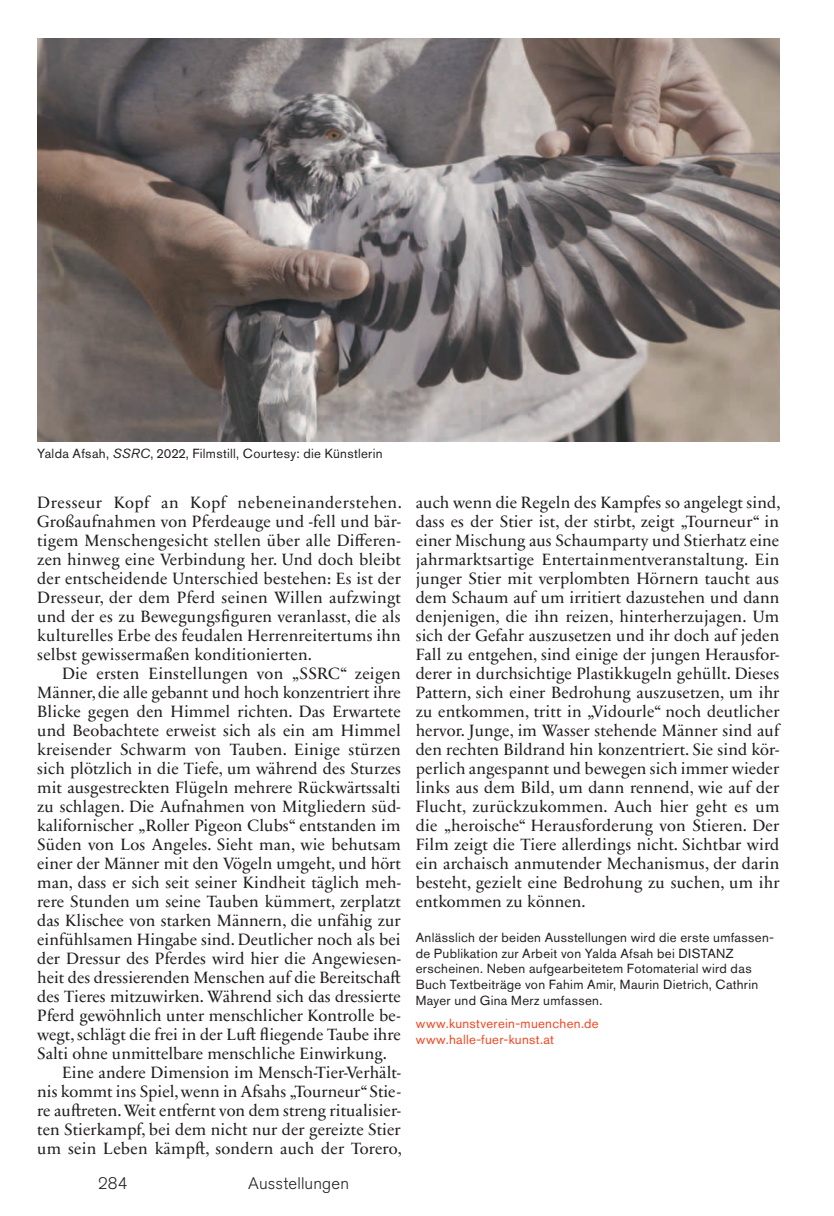
<style>
.page{position:relative;width:834px;height:1216px;background:#fff}
.page>*{position:absolute;margin:0;border:0;box-sizing:border-box;transform-origin:0 0}
.t1{font:16.62px/18.9px "Sabon Next LT Pro";letter-spacing:.005em;color:#231f20;text-align:justify}
.t2{font:300 16.62px "Akzidenz Grotesk Pro";letter-spacing:.01em;color:#231f20}
.t3{font:13.12px/15.8px "Akzidenz Grotesk Pro";letter-spacing:.025em;color:#231f20}
.t4{font:13.12px/15.8px "Akzidenz Grotesk Pro";letter-spacing:.025em;color:#ef4722}
.s1{font-style:italic}
</style>
<div class="page">
<img style="left:37px;top:38px;width:742px;height:404px">
<p class="t3" style="left:37px;top:447px;width:347px">Yalda Afsah, <span class="s1">SSRC</span>, 2022, Filmstill, Courtesy: die Künstlerin</p>
<p class="t1" style="left:37px;top:495px;width:366px">Dresseur Kopf an Kopf nebeneinanderstehen.<br>Großaufnahmen von Pferdeauge und -fell und bär&shy;tigem Menschengesicht stellen über alle Differen&shy;zen hinweg eine Verbindung her. Und doch bleibt der entscheidende Unterschied bestehen: Es ist der Dresseur, der dem Pferd seinen Willen aufzwingt und der es zu Bewegungsfiguren veranlasst, die als kulturelles Erbe des feudalen Herrenreitertums ihn selbst gewissermaßen konditionierten.</p>
<p class="t1" style="left:62px;top:665px;width:340px">Die ersten Einstellungen von „SSRC“ zeigen</p>
<p class="t1" style="left:37px;top:684px;width:365px">Männer, die alle gebannt und hoch konzentriert ihre</p>
<p class="t1" style="left:37px;top:703px;width:365px">Blicke gegen den Himmel richten. Das Erwartete</p>
<p class="t1" style="left:37px;top:722px;width:365px">und Beobachtete erweist sich als ein am Himmel</p>
<p class="t1" style="left:37px;top:741px;width:365px">kreisender Schwarm von Tauben. Einige stürzen</p>
<p class="t1" style="left:37px;top:760px;width:365px">sich plötzlich in die Tiefe, um während des Sturzes</p>
<p class="t1" style="left:37px;top:779px;width:365px">mit ausgestreckten Flügeln mehrere Rückwärtssalti</p>
<p class="t1" style="left:37px;top:798px;width:365px">zu schlagen. Die Aufnahmen von Mitgliedern süd-</p>
<p class="t1" style="left:37px;top:817px;width:365px">kalifornischer „Roller Pigeon Clubs“ entstanden im</p>
<p class="t1" style="left:37px;top:836px;width:365px">Süden von Los Angeles. Sieht man, wie behutsam</p>
<p class="t1" style="left:37px;top:855px;width:365px">einer der Männer mit den Vögeln umgeht, und hört</p>
<p class="t1" style="left:37px;top:874px;width:365px">man, dass er sich seit seiner Kindheit täglich meh-</p>
<p class="t1" style="left:37px;top:893px;width:365px">rere Stunden um seine Tauben kümmert, zerplatzt</p>
<p class="t1" style="left:37px;top:912px;width:365px">das Klischee von starken Männern, die unfähig zur</p>
<p class="t1" style="left:37px;top:931px;width:365px">einfühlsamen Hingabe sind. Deutlicher noch als bei</p>
<p class="t1" style="left:37px;top:950px;width:365px">der Dressur des Pferdes wird hier die Angewiesen-</p>
<p class="t1" style="left:37px;top:969px;width:365px">heit des dressierenden Menschen auf die Bereitschaft</p>
<p class="t1" style="left:37px;top:988px;width:365px">des Tieres mitzuwirken. Während sich das dressierte</p>
<p class="t1" style="left:37px;top:1007px;width:365px">Pferd gewöhnlich unter menschlicher Kontrolle be-</p>
<p class="t1" style="left:37px;top:1026px;width:365px">wegt, schlägt die frei in der Luft fliegende Taube ihre</p>
<p class="t1" style="left:37px;top:1045px;width:351px">Salti ohne unmittelbare menschliche Einwirkung.</p>
<p class="t1" style="left:62px;top:1064px;width:340px">Eine andere Dimension im Mensch-Tier-Verhält-</p>
<p class="t1" style="left:37px;top:1083px;width:365px">nis kommt ins Spiel, wenn in Afsahs „Tourneur“ Stie-</p>
<p class="t1" style="left:37px;top:1102px;width:365px">re auftreten. Weit entfernt von dem streng ritualisier-</p>
<p class="t1" style="left:37px;top:1121px;width:365px">ten Stierkampf, bei dem nicht nur der gereizte Stier</p>
<p class="t1" style="left:37px;top:1140px;width:366px">um sein Leben kämpft, sondern auch der Torero,</p>
<p class="t2" style="left:98px;top:1176px;width:31px">284</p>
<p class="t2" style="left:248px;top:1176px;width:102px">Ausstellungen</p>
<p class="t1" style="left:415px;top:495px;width:366px">auch wenn die Regeln des Kampfes so angelegt sind, dass es der Stier ist, der stirbt, zeigt „Tourneur“ in einer Mischung aus Schaumparty und Stierhatz eine jahrmarktsartige Entertainmentveranstaltung. Ein junger Stier mit verplombten Hörnern taucht aus dem Schaum auf um irritiert dazustehen und dann denjenigen, die ihn reizen, hinterherzujagen. Um sich der Gefahr auszusetzen und ihr doch auf jeden Fall zu entgehen, sind einige der jungen Herausfor&shy;derer in durchsichtige Plastikkugeln gehüllt. Dieses Pattern, sich einer Bedrohung auszusetzen, um ihr zu entkommen, tritt in „Vidourle“ noch deutlicher hervor. Junge, im Wasser stehende Männer sind auf den rechten Bildrand hin konzentriert. Sie sind kör&shy;perlich angespannt und bewegen sich immer wieder links aus dem Bild, um dann rennend, wie auf der Flucht, zurückzukommen. Auch hier geht es um die „heroische“ Herausforderung von Stieren. Der Film zeigt die Tiere allerdings nicht. Sichtbar wird ein archaisch anmutender Mechanismus, der darin besteht, gezielt eine Bedrohung zu suchen, um ihr entkommen zu können.</p>
<p class="t3" style="left:415px;top:930px;width:360px">Anlässlich der beiden Ausstellungen wird die erste umfassen&shy;de Publikation zur Arbeit von Yalda Afsah bei DISTANZ erscheinen. Neben aufgearbeitetem Fotomaterial wird das Buch Textbeiträge von Fahim Amir, Maurin Dietrich, Cathrin Mayer und Gina Merz umfassen.</p>
<p class="t4" style="left:415px;top:1017px;width:184px">www.kunstverein-muenchen.de www.halle-fuer-kunst.at</p>
</div>
